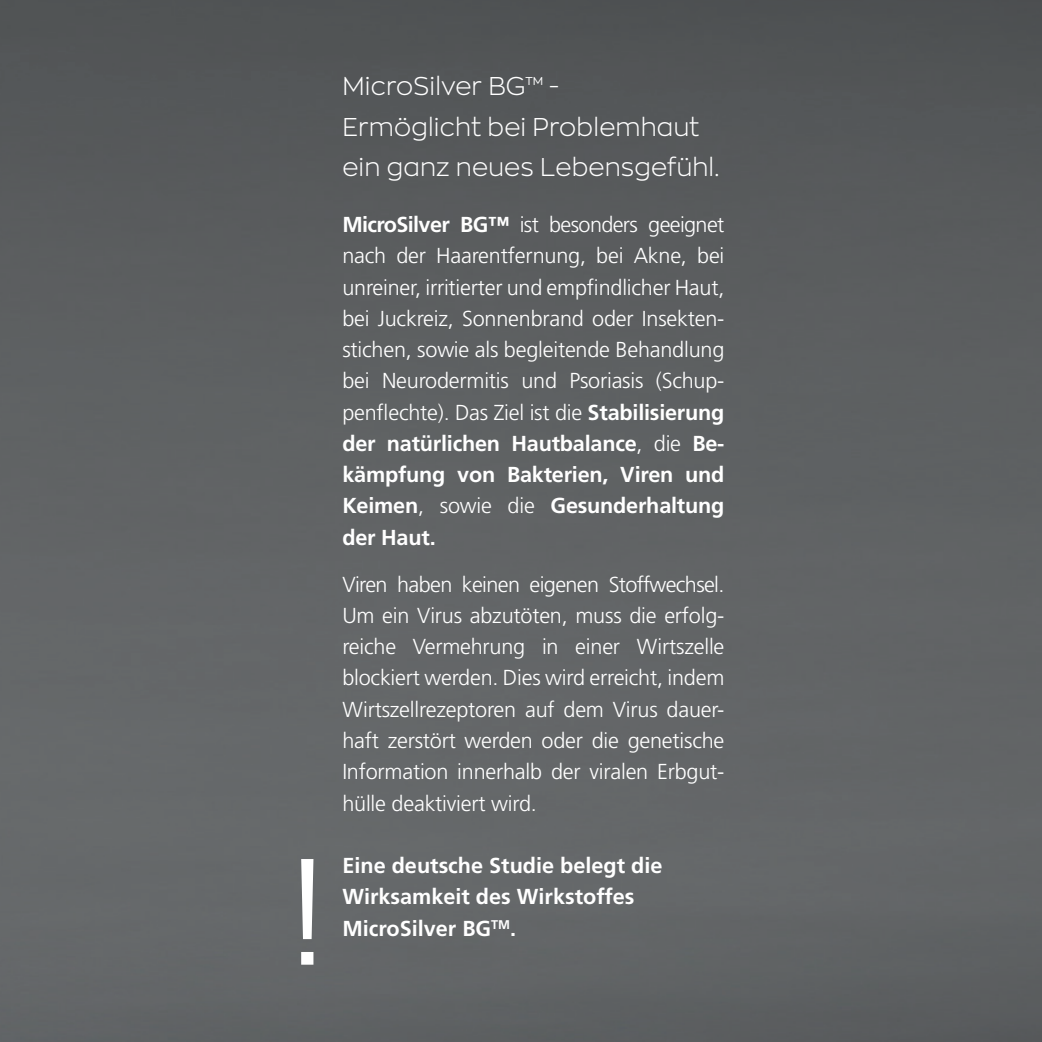
<style>
.page{position:relative;width:1042px;height:1042px;background:#fff}
.page>*{position:absolute;margin:0;border:0;box-sizing:border-box;transform-origin:0 0}
.t1{font:300 151.38px "Frutiger";color:#fff}
.t2{font:300 25.55px/40.2px "Zona Pro";letter-spacing:.01em;color:#fff}
.t3{font:300 21.7px/31.3px "Frutiger";letter-spacing:-.01em;color:#fff;text-align:justify}
.t4{font:700 21.7px/31.3px "Frutiger";color:#fff}
.s1{font-weight:700}
</style>
<div class="page">
<img style="left:0;top:0;width:1042px;height:1042px">
<h1 class="t1" style="left:278px;top:827px;width:60px">!</h1>
<p class="t2" style="left:342px;top:65px;width:379px">MicroSilver BG™ -<br>Ermöglicht bei Problemhaut ein ganz neues Lebensgefühl.</p>
<p class="t3" style="left:342px;top:209px;width:384px"><span class="s1">MicroSilver BG™</span> ist besonders geeignet nach der Haarentfernung, bei Akne, bei unreiner, irritierter und empfindlicher Haut, bei Juckreiz, Sonnenbrand oder Insekten&shy;stichen, sowie als begleitende Behandlung bei Neurodermitis und Psoriasis (Schup&shy;penflechte). Das Ziel ist die <span class="s1">Stabilisierung der natürlichen Hautbalance</span>, die <span class="s1">Be&shy;kämpfung von Bakterien, Viren und Keimen</span>, sowie die <span class="s1">Gesunderhaltung der Haut.</span></p>
<p class="t3" style="left:342px;top:568px;width:384px">Viren haben keinen eigenen Stoffwechsel.<br>Um ein Virus abzutöten, muss die erfolg&shy;reiche Vermehrung in einer Wirtszelle blockiert werden. Dies wird erreicht, indem Wirtszellrezeptoren auf dem Virus dauer&shy;haft zerstört werden oder die genetische Information innerhalb der viralen Erbgut&shy;hülle deaktiviert wird.</p>
<p class="t4" style="left:342px;top:850px;width:322px">Eine deutsche Studie belegt die<br>Wirksamkeit des Wirkstoffes<br>MicroSilver BG<sup>TM</sup>.</p>
</div>
